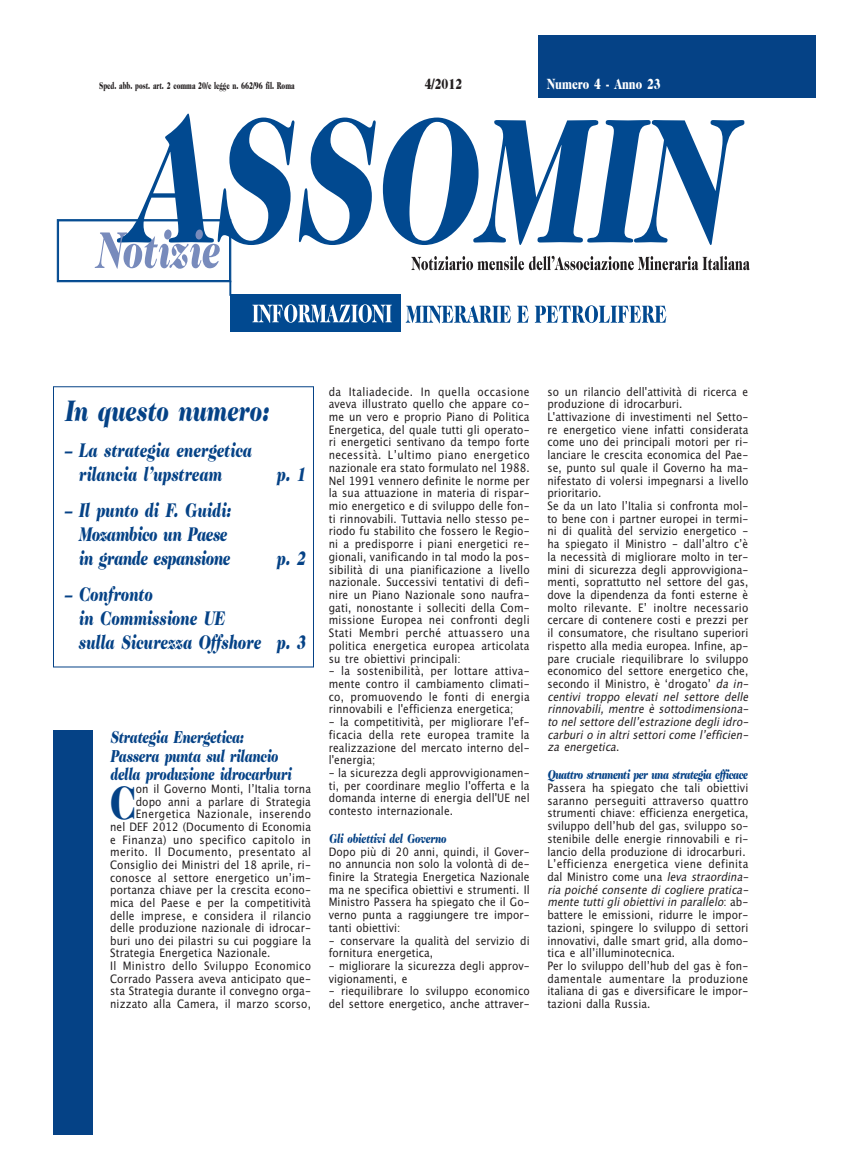
<style>
.page{position:relative;width:851px;height:1170px;background:#fff}
.page>*{position:absolute;margin:0;border:0;box-sizing:border-box;transform-origin:0 0}
.t1{font:900 47.38px "Caslon Two Twenty Four";color:#054286;scale:.75 1}
.t2{font:italic 900 30px "Caslon Two Twenty Four";color:#054286;scale:.75 1}
.t3{font:italic 900 20px/23.8px "Caslon Two Twenty Four";color:#054286;scale:.75 1}
.t4{font:italic 900 20px/23.8px "Caslon Two Twenty Four";letter-spacing:-.025em;color:#054286;scale:.75 1}
.t5{font:italic 900 17.5px/18.9px "Caslon Two Twenty Four";letter-spacing:-.02em;color:#054286;scale:.75 1}
.t6{font:900 15px "Caslon Two Twenty Four";color:#fff;scale:.75 1}
.t7{font:900 15px "Caslon Two Twenty Four";color:#231f20;scale:.75 1}
.t8{font:italic 900 13.12px "Caslon Two Twenty Four";letter-spacing:-.045em;color:#054286;scale:.75 1}
.t9{font:italic 900 13.12px "Caslon Two Twenty Four";letter-spacing:-.02em;color:#054286;scale:.75 1}
.t10{font:11.62px/12.8px "Lucida Grande";letter-spacing:.005em;color:#231f20;text-align:justify;scale:.88 1}
.t11{font:11.62px "Lucida Grande";letter-spacing:.035em;color:#231f20;scale:.88 1}
.t12{font:11.62px "Lucida Grande";letter-spacing:.03em;color:#231f20;scale:.88 1}
.t13{font:11.62px "Lucida Grande";letter-spacing:.04em;color:#231f20;scale:.88 1}
.t14{font:900 10px "Caslon Two Twenty Four";color:#231f20;scale:.65 1}
.s1{font-style:italic}
</style>
<div class="page">
<div style="left:537px;top:35px;width:278px;height:63px;background:#054286"></div>
<svg style="left:383px;top:117px;width:361px;height:128px"></svg>
<svg style="left:405px;top:305px;width:106px;height:18px"></svg>
<svg style="left:517px;top:306px;width:11px;height:17px"></svg>
<svg style="left:534px;top:305px;width:132px;height:18px"></svg>
<svg style="left:411px;top:255px;width:338px;height:15px"></svg>
<div style="left:230px;top:294px;width:170px;height:38px;background:#014990"></div>
<svg style="left:252px;top:304px;width:140px;height:19px"></svg>
<svg style="left:57px;top:114px;width:318px;height:181px"></svg>
<div style="left:53px;top:386px;width:261px;height:281px;border:1px solid #054286"></div>
<div style="left:53px;top:730px;width:39px;height:404px;background:#054286"></div>
<p class="t14" style="left:99px;top:82px;width:302px">Sped. abb. post. art. 2 comma 20/e legge n. 662/96 fil. Roma</p>
<p class="t7" style="left:424px;top:78px;width:51px">4/2012</p>
<p class="t6" style="left:547px;top:78px;width:153px">Numero 4 - Anno 23</p>
<h2 class="t2" style="left:64px;top:399px;width:273px">In questo numero:</h2>
<h3 class="t3" style="left:78px;top:440px;width:232px;text-indent:-14px">– La strategia energetica rilancia l’upstream</h3>
<h3 class="t3" style="left:276px;top:464px;width:40px">p. 1</h3>
<h3 class="t4" style="left:78px;top:500px;width:204px;text-indent:-14px">– Il punto di F. Guidi:<br>Mozambico un Paese in grande espansione</h3>
<h3 class="t3" style="left:276px;top:548px;width:40px">p. 2</h3>
<h3 class="t3" style="left:78px;top:584px;width:304px;text-indent:-14px">– Confronto<br>in Commissione UE<br>sulla Sicurezza Offshore p. 3</h3>
<h3 class="t5" style="left:110px;top:728px;width:243px">Strategia Energetica:<br>Passera punta sul rilancio della produzione idrocarburi</h3>
<h1 class="t1" style="left:110px;top:784px;width:36px">C</h1>
<p class="t10" style="left:136px;top:783px;width:200px">on il Governo Monti, l’Italia torna</p>
<p class="t10" style="left:136px;top:796px;width:200px">dopo anni a parlare di Strategia</p>
<p class="t11" style="left:136px;top:809px;width:201px">Energetica Nazionale, inserendo</p>
<p class="t10" style="left:110px;top:821px;width:230px">nel DEF 2012 (Documento di Economia</p>
<p class="t11" style="left:110px;top:834px;width:230px">e Finanza) uno specifico capitolo in</p>
<p class="t13" style="left:110px;top:847px;width:230px">merito. Il Documento, presentato al</p>
<p class="t10" style="left:110px;top:859px;width:230px">Consiglio dei Ministri del 18 aprile, ri-</p>
<p class="t10" style="left:110px;top:871px;width:230px">conosce al settore energetico un’im-</p>
<p class="t10" style="left:110px;top:884px;width:230px">portanza chiave per la crescita econo-</p>
<p class="t10" style="left:110px;top:897px;width:230px">mica del Paese e per la competitività</p>
<p class="t10" style="left:110px;top:909px;width:230px">delle imprese, e considera il rilancio</p>
<p class="t10" style="left:110px;top:922px;width:230px">delle produzione nazionale di idrocar-</p>
<p class="t10" style="left:110px;top:935px;width:230px">buri uno dei pilastri su cui poggiare la</p>
<p class="t10" style="left:110px;top:947px;width:184px">Strategia Energetica Nazionale.</p>
<p class="t12" style="left:110px;top:961px;width:230px">Il Ministro dello Sviluppo Economico</p>
<p class="t10" style="left:110px;top:972px;width:230px">Corrado Passera aveva anticipato que-</p>
<p class="t10" style="left:110px;top:985px;width:230px">sta Strategia durante il convegno orga-</p>
<p class="t10" style="left:110px;top:998px;width:230px">nizzato alla Camera, il marzo scorso,</p>
<p class="t10" style="left:329px;top:386px;width:230px">da Italiadecide. In quella occasione aveva illustrato quello che appare co&shy;me un vero e proprio Piano di Politica Energetica, del quale tutti gli operato&shy;ri energetici sentivano da tempo forte necessità. L’ultimo piano energetico nazionale era stato formulato nel 1988.<br>Nel 1991 vennero definite le norme per la sua attuazione in materia di rispar&shy;mio energetico e di sviluppo delle fon&shy;ti rinnovabili. Tuttavia nello stesso pe&shy;riodo fu stabilito che fossero le Regio&shy;ni a predisporre i piani energetici re&shy;gionali, vanificando in tal modo la pos&shy;sibilità di una pianificazione a livello nazionale. Successivi tentativi di defi&shy;nire un Piano Nazionale sono naufra&shy;gati, nonostante i solleciti della Com&shy;missione Europea nei confronti degli Stati Membri perché attuassero una politica energetica europea articolata su tre obiettivi principali:</p>
<p class="t10" style="left:329px;top:665px;width:230px">- la sostenibilità, per lottare attiva&shy;mente contro il cambiamento climati&shy;co, promuovendo le fonti di energia rinnovabili e l'efficienza energetica;</p>
<p class="t10" style="left:329px;top:716px;width:230px">- la competitività, per migliorare l'ef&shy;ficacia della rete europea tramite la realizzazione del mercato interno del&shy;l'energia;</p>
<p class="t10" style="left:329px;top:767px;width:230px">- la sicurezza degli approvvigionamen&shy;ti, per coordinare meglio l'offerta e la domanda interne di energia dell'UE nel contesto internazionale.</p>
<p class="t9" style="left:329px;top:833px;width:158px">Gli obiettivi del Governo</p>
<p class="t10" style="left:329px;top:845px;width:230px">Dopo più di 20 anni, quindi, il Gover&shy;no annuncia non solo la volontà di de&shy;finire la Strategia Energetica Nazionale ma ne specifica obiettivi e strumenti. Il Ministro Passera ha spiegato che il Go&shy;verno punta a raggiungere tre impor&shy;tanti obiettivi:</p>
<p class="t10" style="left:329px;top:934px;width:230px">- conservare la qualità del servizio di fornitura energetica,</p>
<p class="t10" style="left:329px;top:960px;width:230px">- migliorare la sicurezza degli approv&shy;vigionamenti, e</p>
<p class="t10" style="left:329px;top:985px;width:230px">- riequilibrare lo sviluppo economico del settore energetico, anche attraver-</p>
<p class="t10" style="left:547px;top:386px;width:232px;text-align:left">so un rilancio dell'attività di ricerca e produzione di idrocarburi.<br>L'attivazione di investimenti nel Setto&shy;re energetico viene infatti considerata come uno dei principali motori per ri&shy;lanciare le crescita economica del Pae&shy;se, punto sul quale il Governo ha ma&shy;nifestato di volersi impegnarsi a livello prioritario.<br>Se da un lato l’Italia si confronta mol&shy;to bene con i partner europei in termi&shy;ni di qualità del servizio energetico - ha spiegato il Ministro - dall’altro c’è la necessità di migliorare molto in ter&shy;mini di sicurezza degli approvvigiona&shy;menti, soprattutto nel settore del gas, dove la dipendenza da fonti esterne è molto rilevante. E’ inoltre necessario cercare di contenere costi e prezzi per il consumatore, che risultano superiori rispetto alla media europea. Infine, ap&shy;pare cruciale riequilibrare lo sviluppo economico del settore energetico che, secondo il Ministro, è ‘drogato’ <span class="s1">da in&shy;centivi troppo elevati nel settore delle rinnovabili, mentre è sottodimensiona&shy;to nel settore dell’estrazione degli idro&shy;carburi o in altri settori come l’efficien&shy;za energetica</span>.</p>
<p class="t8" style="left:547px;top:769px;width:269px">Quattro strumenti per una strategia efficace</p>
<p class="t10" style="left:547px;top:782px;width:232px;text-align:left">Passera ha spiegato che tali obiettivi saranno perseguiti attraverso quattro strumenti chiave: efficienza energetica, sviluppo dell’hub del gas, sviluppo so&shy;stenibile delle energie rinnovabili e ri&shy;lancio della produzione di idrocarburi.<br>L’efficienza energetica viene definita dal Ministro come una <span class="s1">leva straordina&shy;ria poiché consente di cogliere pratica&shy;mente tutti gli obiettivi in parallelo</span>: a b - battere le emissioni, ridurre le impor&shy;tazioni, spingere lo sviluppo di settori innovativi, dalle smart grid, alla domo&shy;tica e all’illuminotecnica.<br>Per lo sviluppo dell’hub del gas è fon&shy;damentale aumentare la produzione italiana di gas e diversificare le impor&shy;tazioni dalla Russia.</p>
</div>
